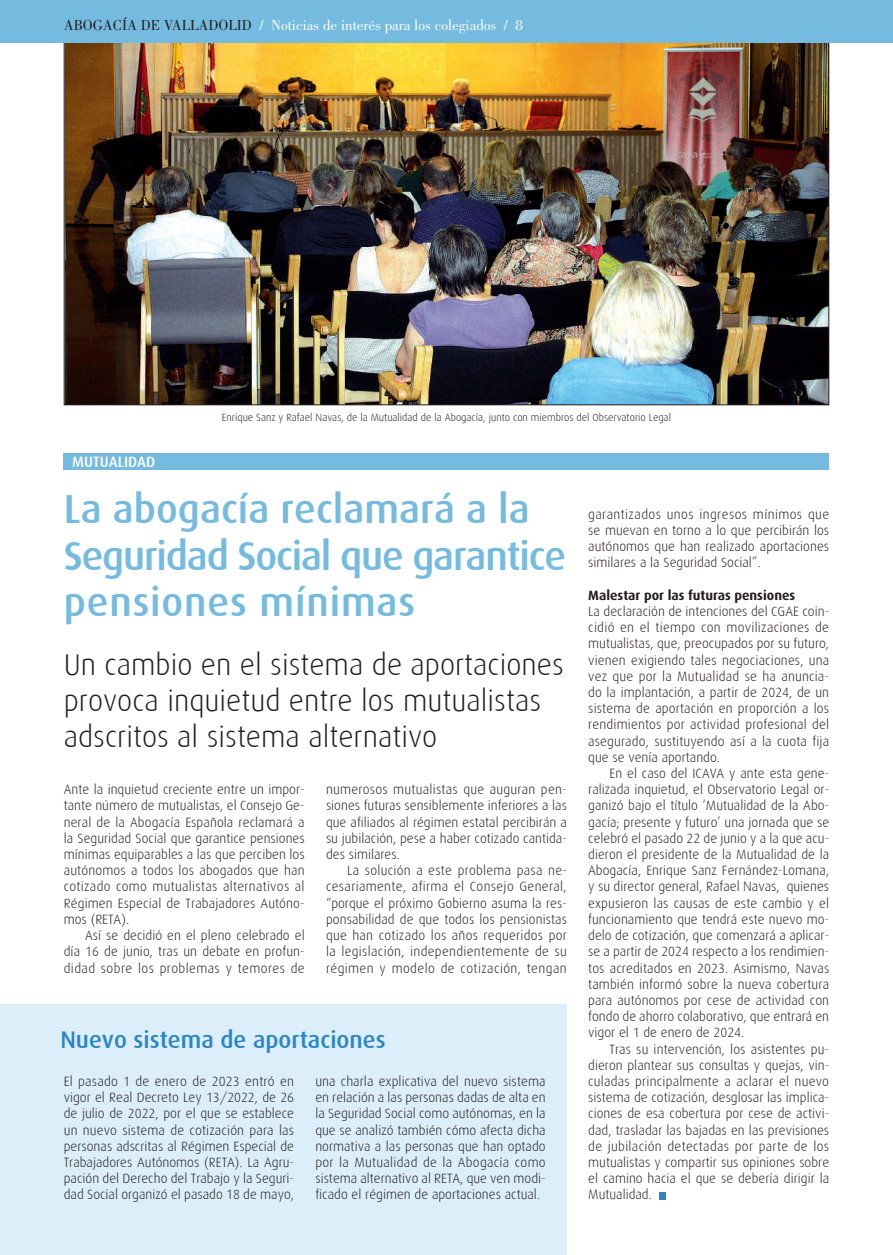
<style>
.page{position:relative;width:893px;height:1255px;background:#fff}
.page>*{position:absolute;margin:0;border:0;box-sizing:border-box;transform-origin:0 0}
.t1{font:500 40.5px/46.5px "Dax";color:#74bbdf}
.t2{font:300 30px/36px "Dax";color:#231f20}
.t3{font:500 24px "Dax";color:#2a86c7}
.t4{font:15px "Bodoni Std";color:#fff}
.t5{font:500 15px "Dax";color:#fff}
.t6{font:300 13.5px/16.2px "Dax";color:#231f20;text-align:justify}
.t7{font:700 13.5px "Dax";color:#231f20}
.t8{font:300 10.5px "Dax";color:#231f20}
.s1{color:#231f20}
</style>
<div class="page">
<img style="left:66px;top:43px;width:761px;height:360px">
<div style="left:0;top:0;width:893px;height:43px;background:#74bbdf"></div>
<div style="left:64px;top:454px;width:765px;height:16px;background:#74bbdf"></div>
<div style="left:659px;top:1191px;width:7px;height:8px;background:#2a86c7"></div>
<div style="left:0;top:1004px;width:567px;height:250px;background:#dbeef9"></div>
<p class="t4" style="left:64px;top:17px;width:461px"><span class="s1">ABOGACÍA DE VALLADOLID</span> / Noticias de interés para los colegiados / 8</p>
<p class="t5" style="left:72px;top:453px;width:84px">mUtUaLIdad</p>
<p class="t8" style="left:222px;top:412px;width:451px">Enrique Sanz y Rafael Navas, de la Mutualidad de la Abogacía, junto con miembros del Observatorio Legal</p>
<h1 class="t1" style="left:64px;top:486px;width:504px">La abogacía reclamará a la<br>Seguridad Social que garantice pensiones mínimas</h1>
<h2 class="t2" style="left:64px;top:646px;width:502px">Un cambio en el sistema de aportaciones provoca inquietud entre los mutualistas adscritos al sistema alternativo</h2>
<p class="t6" style="left:326px;top:781px;width:242px">numerosos mutualistas que auguran pen&shy;siones futuras sensiblemente inferiores a las que afiliados al régimen estatal percibirán a su jubilación, pese a haber cotizado cantida&shy;des similares.</p>
<p class="t6" style="left:326px;top:862px;width:242px;text-indent:21px">La solución a este problema pasa ne&shy;cesariamente, afirma el Consejo General, “porque el próximo Gobierno asuma la res&shy;ponsabilidad de que todos los pensionistas que han cotizado los años requeridos por la legislación, independientemente de su régimen y modelo de cotización, tengan</p>
<p class="t6" style="left:64px;top:781px;width:242px">Ante la inquietud creciente entre un impor&shy;tante número de mutualistas, el Consejo Ge&shy;neral de la Abogacía Española reclamará a la Seguridad Social que garantice pensiones mínimas equiparables a las que perciben los autónomos a todos los abogados que han cotizado como mutualistas alternativos al Régimen Especial de Trabajadores Autóno&shy;mos (RETA).</p>
<p class="t6" style="left:64px;top:927px;width:243px;text-indent:21px">Así se decidió en el pleno celebrado el día 16 de junio, tras un debate en profun&shy;didad sobre los problemas y temores de</p>
<h3 class="t3" style="left:60px;top:1026px;width:327px">Nuevo sistema de aportaciones</h3>
<p class="t6" style="left:64px;top:1073px;width:232px">El pasado 1 de enero de 2023 entró en vigor el Real Decreto Ley 13/2022, de 26 de julio de 2022, por el que se establece un nuevo sistema de cotización para las personas adscritas al Régimen Especial de Trabajadores Autónomos (RETA). La Agru&shy;pación del Derecho del Trabajo y la Seguri&shy;dad Social organizó el pasado 18 de mayo,</p>
<p class="t6" style="left:315px;top:1073px;width:232px">una charla explicativa del nuevo sistema en relación a las personas dadas de alta en la Seguridad Social como autónomas, en la que se analizó también cómo afecta dicha normativa a las personas que han optado por la Mutualidad de la Abogacía como sistema alternativo al RETA, que ven modi&shy;ficado el régimen de aportaciones actual.</p>
<p class="t6" style="left:588px;top:506px;width:242px">garantizados unos ingresos mínimos que se muevan en torno a lo que percibirán los autónomos que han realizado aportaciones similares a la Seguridad Social”.</p>
<p class="t7" style="left:588px;top:587px;width:209px">Malestar por las futuras pensiones</p>
<p class="t6" style="left:588px;top:603px;width:243px">La declaración de intenciones del CGAE coin&shy;cidió en el tiempo con movilizaciones de mutualistas, que, preocupados por su futuro, vienen exigiendo tales negociaciones, una vez que por la Mutualidad se ha anuncia&shy;do la implantación, a partir de 2024, de un sistema de aportación en proporción a los rendimientos por actividad profesional del asegurado, sustituyendo así a la cuota fija que se venía aportando.</p>
<p class="t6" style="left:588px;top:765px;width:243px;text-indent:21px">En el caso del ICAVA y ante esta gene&shy;ralizada inquietud, el Observatorio Legal or&shy;ganizó bajo el título ‘Mutualidad de la Abo&shy;gacía; presente y futuro’ una jornada que se celebró el pasado 22 de junio y a la que acu&shy;dieron el presidente de la Mutualidad de la Abogacía, Enrique Sanz Fernández-Lomana, y su director general, Rafael Navas, quienes expusieron las causas de este cambio y el funcionamiento que tendrá este nuevo mo&shy;delo de cotización, que comenzará a aplicar&shy;se a partir de 2024 respecto a los rendimien&shy;tos acreditados en 2023. Asimismo, Navas también informó sobre la nueva cobertura para autónomos por cese de actividad con fondo de ahorro colaborativo, que entrará en vigor el 1 de enero de 2024.</p>
<p class="t6" style="left:588px;top:1040px;width:242px;text-indent:21px">Tras su intervención, los asistentes pu&shy;dieron plantear sus consultas y quejas, vin&shy;culadas principalmente a aclarar el nuevo sistema de cotización, desglosar las implica&shy;ciones de esa cobertura por cese de activi&shy;dad, trasladar las bajadas en las previsiones de jubilación detectadas por parte de los mutualistas y compartir sus opiniones sobre el camino hacia el que se debería dirigir la Mutualidad.</p>
</div>
